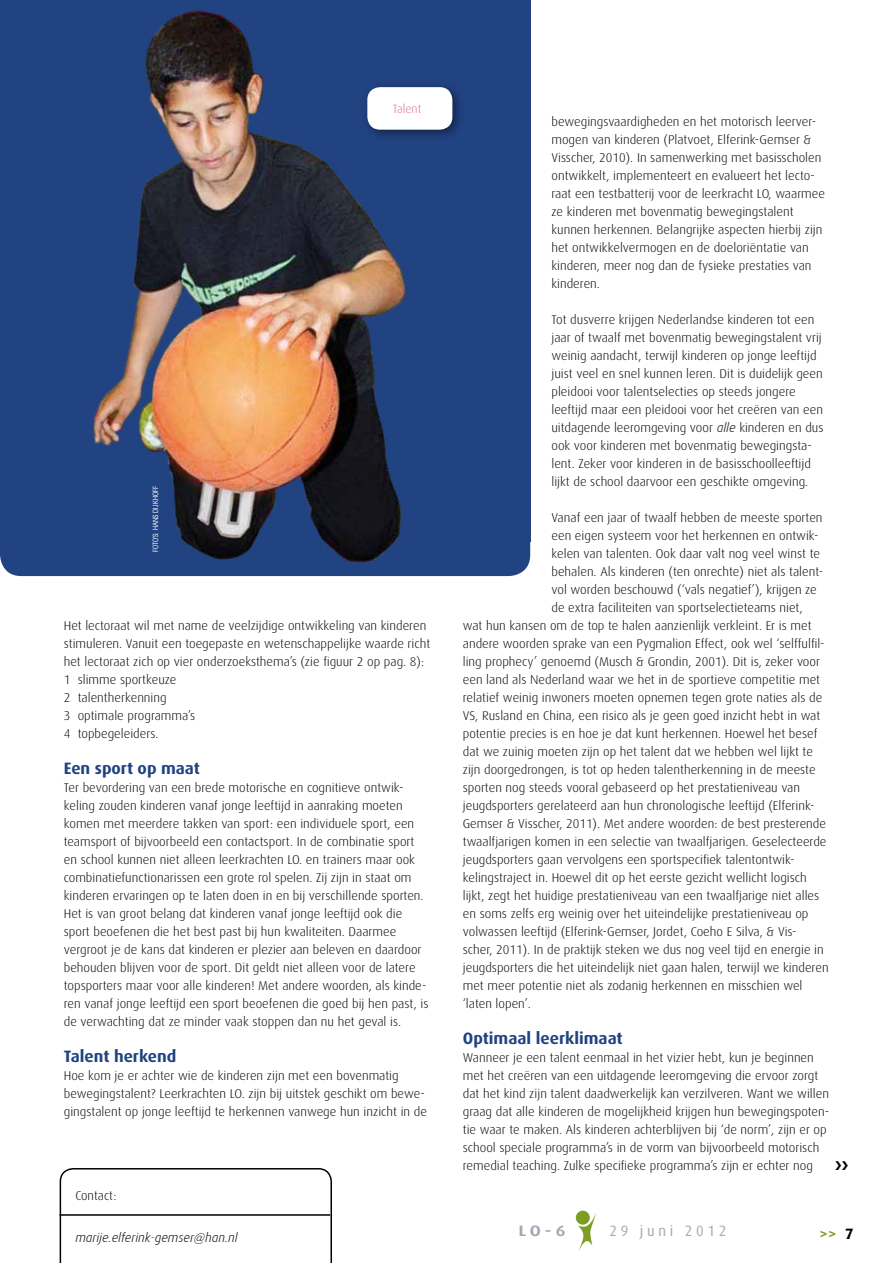
<style>
.page{position:relative;width:893px;height:1263px;background:#fff}
.page>*{position:absolute;margin:0;border:0;box-sizing:border-box;transform-origin:0 0}
.t1{font:700 16.5px "Dax";color:#224382}
.t2{font:15px "Dax";letter-spacing:.26em;color:#a4a8b3;scale:.96 1}
.t3{font:700 15px "Dax Wide";color:#a4a8b3}
.t4{font:700 15px "Dax";color:#7d9e22}
.t5{font:300 12.75px/18px "Dax";color:#000}
.t6{font:italic 300 12.75px "Dax";color:#000}
.t7{font:300 12px "Dax";color:#e26a9d}
.t8{font:7.5px "Imago";letter-spacing:.025em;color:#fff;scale:.8 1}
.s1{font-style:italic}
.s2{color:#000}
</style>
<div class="page">
<div style="left:0;top:0;width:530px;height:542px;background:#224382"></div>
<div style="left:0;top:83px;width:530px;height:493px;background:#224382;border-radius:21px"></div>
<svg style="left:60px;top:1168px;width:272px;height:95px"></svg>
<hr style="left:60px;top:1214px;width:270px;height:2px;background:#000">
<div style="left:576px;top:1211px;width:14px;height:14px;background:#7d9e22;border-radius:50%"></div>
<svg style="left:578px;top:1212px;width:18px;height:39px"></svg>
<img style="left:94px;top:10px;width:313px;height:553px">
<div style="left:361px;top:81px;width:103px;height:60px;background:#000;opacity:.45"></div>
<div style="left:367px;top:87px;width:85px;height:43px;background:#fff;border-radius:13px"></div>
<p class="t8" style="left:151px;top:552px;width:83px;rotate:-90deg">Foto’s: Hans Dijkhoff</p>
<p class="t7" style="left:393px;top:103px;width:30px">Talent</p>
<p class="t5" style="left:64px;top:617px;width:368px">Het lectoraat wil met name de veelzijdige ontwikkeling van kinderen stimuleren. Vanuit een toegepaste en wetenschappelijke waarde richt het lectoraat zich op vier onderzoeksthema’s (zie figuur 2 op pag. 8):<br>1 slimme sportkeuze<br>2 talentherkenning<br>3 optimale programma’s<br>4 topbegeleiders.</p>
<p class="t1" style="left:64px;top:759px;width:138px">Een sport op maat</p>
<p class="t5" style="left:64px;top:779px;width:366px">Ter bevordering van een brede motorische en cognitieve ontwik&shy;keling zouden kinderen vanaf jonge leeftijd in aanraking moeten komen met meerdere takken van sport: een individuele sport, een teamsport of bijvoorbeeld een contactsport. I n de combinatie sport en school kunnen niet alleen leerkrachten LO. en trainers maar ook combinatiefunctionarissen een grote rol spelen. Zij zijn in staat om kinderen ervaringen op te laten doen in en bij verschillende sporten.<br>Het is van groot belang dat kinderen vanaf jonge leeftijd ook die sport beoefenen die het best past bij hun kwaliteiten. Daarmee vergroot je de kans dat kinderen er plezier aan beleven en daardoor behouden blijven voor de sport. Dit geldt niet alleen voor de latere topsporters maar voor alle kinderen! Met andere woorden, als kinde&shy;ren vanaf jonge leeftijd een sport beoefenen die goed bij hen past, is de verwachting dat ze minder vaak stoppen dan nu het geval is.</p>
<p class="t1" style="left:64px;top:1047px;width:114px">Talent herkend</p>
<p class="t5" style="left:64px;top:1067px;width:365px">Hoe kom je er achter wie de kinderen zijn met een bovenmatig bewegingstalent? Leerkrachten LO. zijn bij uitstek geschikt om bewe&shy;gingstalent op jonge leeftijd te herkennen vanwege hun inzicht in de</p>
<p class="t5" style="left:75px;top:1187px;width:42px">Contact:</p>
<p class="t6" style="left:75px;top:1231px;width:164px">marije.elferink-gemser@han.nl</p>
<p class="t5" style="left:551px;top:113px;width:275px">bewegingsvaardigheden en het motorisch leerver&shy;mogen van kinderen (Platvoet, Elferink-Gemser &amp; Visscher, 2010). I n samenwerking met basisscholen ontwikkelt, implementeert en evalueert het lecto&shy;raat een testbatterij voor de leerkracht LO, waarmee ze kinderen met bovenmatig bewegingstalent kunnen herkennen. Belangrijke aspecten hierbij zijn het ontwikkelvermogen en de doeloriëntatie van kinderen, meer nog dan de fysieke prestaties van kinderen.</p>
<p class="t5" style="left:551px;top:311px;width:274px">Tot dusverre krijgen Nederlandse kinderen tot een jaar of twaalf met bovenmatig bewegingstalent vrij weinig aandacht, terwijl kinderen op jonge leeftijd juist veel en snel kunnen leren. Dit is duidelijk geen pleidooi voor talentselecties op steeds jongere leeftijd maar een pleidooi voor het creëren van een uitdagende leeromgeving voor <span class="s1">alle</span> kinderen en dus ook voor kinderen met bovenmatig bewegingsta&shy;lent. Zeker voor kinderen in de basisschoolleeftijd lijkt de school daarvoor een geschikte omgeving.</p>
<p class="t5" style="left:551px;top:509px;width:273px">Vanaf een jaar of twaalf hebben de meeste sporten</p>
<p class="t5" style="left:551px;top:527px;width:268px">een eigen systeem voor het herkennen en ontwik-</p>
<p class="t5" style="left:551px;top:545px;width:270px">kelen van talenten. Ook daar valt nog veel winst te</p>
<p class="t5" style="left:551px;top:563px;width:273px">behalen. Als kinderen (ten onrechte) niet als talent-</p>
<p class="t5" style="left:551px;top:581px;width:267px">vol worden beschouwd (‘vals negatief’), krijgen ze</p>
<p class="t5" style="left:551px;top:599px;width:253px">de extra faciliteiten van sportselectieteams niet,</p>
<p class="t5" style="left:463px;top:617px;width:350px">wat hun kansen om de top te halen aanzienlijk verkleint. Er is met</p>
<p class="t5" style="left:463px;top:635px;width:363px">andere woorden sprake van een Pygmalion Effect, ook wel ‘selffulfil-</p>
<p class="t5" style="left:463px;top:653px;width:359px">ling prophecy’ genoemd (Musch &amp; Grondin, 2001). Dit is, zeker voor</p>
<p class="t5" style="left:463px;top:671px;width:359px">een land als Nederland waar we het in de sportieve competitie met</p>
<p class="t5" style="left:463px;top:689px;width:361px">relatief weinig inwoners moeten opnemen tegen grote naties als de</p>
<p class="t5" style="left:463px;top:707px;width:359px">VS, Rusland en China, een risico als je geen goed inzicht hebt in wat</p>
<p class="t5" style="left:463px;top:725px;width:356px">potentie precies is en hoe je dat kunt herkennen. Hoewel het besef</p>
<p class="t5" style="left:463px;top:743px;width:352px">dat we zuinig moeten zijn op het talent dat we hebben wel lijkt te</p>
<p class="t5" style="left:463px;top:761px;width:354px">zijn doorgedrongen, is tot op heden talentherkenning in de meeste</p>
<p class="t5" style="left:463px;top:779px;width:339px">sporten nog steeds vooral gebaseerd op het prestatieniveau van</p>
<p class="t5" style="left:463px;top:797px;width:353px">jeugdsporters gerelateerd aan hun chronologische leeftijd (Elferink-</p>
<p class="t5" style="left:463px;top:815px;width:365px">Gemser &amp; Visscher, 2011). Met andere woorden: de best presterende</p>
<p class="t5" style="left:463px;top:833px;width:365px">twaalfjarigen komen in een selectie van twaalfjarigen. Geselecteerde</p>
<p class="t5" style="left:463px;top:851px;width:333px">jeugdsporters gaan vervolgens een sportspecifiek talentontwik-</p>
<p class="t5" style="left:463px;top:869px;width:346px">kelingstraject in. Hoewel dit op het eerste gezicht wellicht logisch</p>
<p class="t5" style="left:463px;top:887px;width:358px">lijkt, zegt het huidige prestatieniveau van een twaalfjarige niet alles</p>
<p class="t5" style="left:463px;top:905px;width:347px">en soms zelfs erg weinig over het uiteindelijke prestatieniveau op</p>
<p class="t5" style="left:463px;top:923px;width:335px">volwassen leeftijd (Elferink-Gemser, Jordet, Coeho E Silva, &amp; Vis-</p>
<p class="t5" style="left:463px;top:941px;width:362px">scher, 2011). I n de praktijk steken we dus nog veel tijd en energie in</p>
<p class="t5" style="left:463px;top:959px;width:367px">jeugdsporters die het uiteindelijk niet gaan halen, terwijl we kinderen</p>
<p class="t5" style="left:463px;top:977px;width:341px">met meer potentie niet als zodanig herkennen en misschien wel</p>
<p class="t5" style="left:463px;top:995px;width:70px">‘laten lopen’.</p>
<p class="t1" style="left:463px;top:1029px;width:161px">Optimaal leerklimaat</p>
<p class="t5" style="left:463px;top:1049px;width:368px">Wanneer je een talent eenmaal in het vizier hebt, kun je beginnen met het creëren van een uitdagende leeromgeving die ervoor zorgt dat het kind zijn talent daadwerkelijk kan verzilveren. Want we willen graag dat alle kinderen de mogelijkheid krijgen hun bewegingspoten&shy;tie waar te maken. Als kinderen achterblijven bij ‘de norm’, zijn er op school speciale programma’s in de vorm van bijvoorbeeld motorisch remedial teaching. Zulke specifieke programma’s zijn er echter nog</p>
<p class="t3" style="left:519px;top:1223px;width:48px">LO-6</p>
<p class="t2" style="left:609px;top:1223px;width:123px">29 juni 2012</p>
<p class="t4" style="left:819px;top:1225px;width:36px">&gt;&gt; <span class="s2">7</span></p>
</div>
